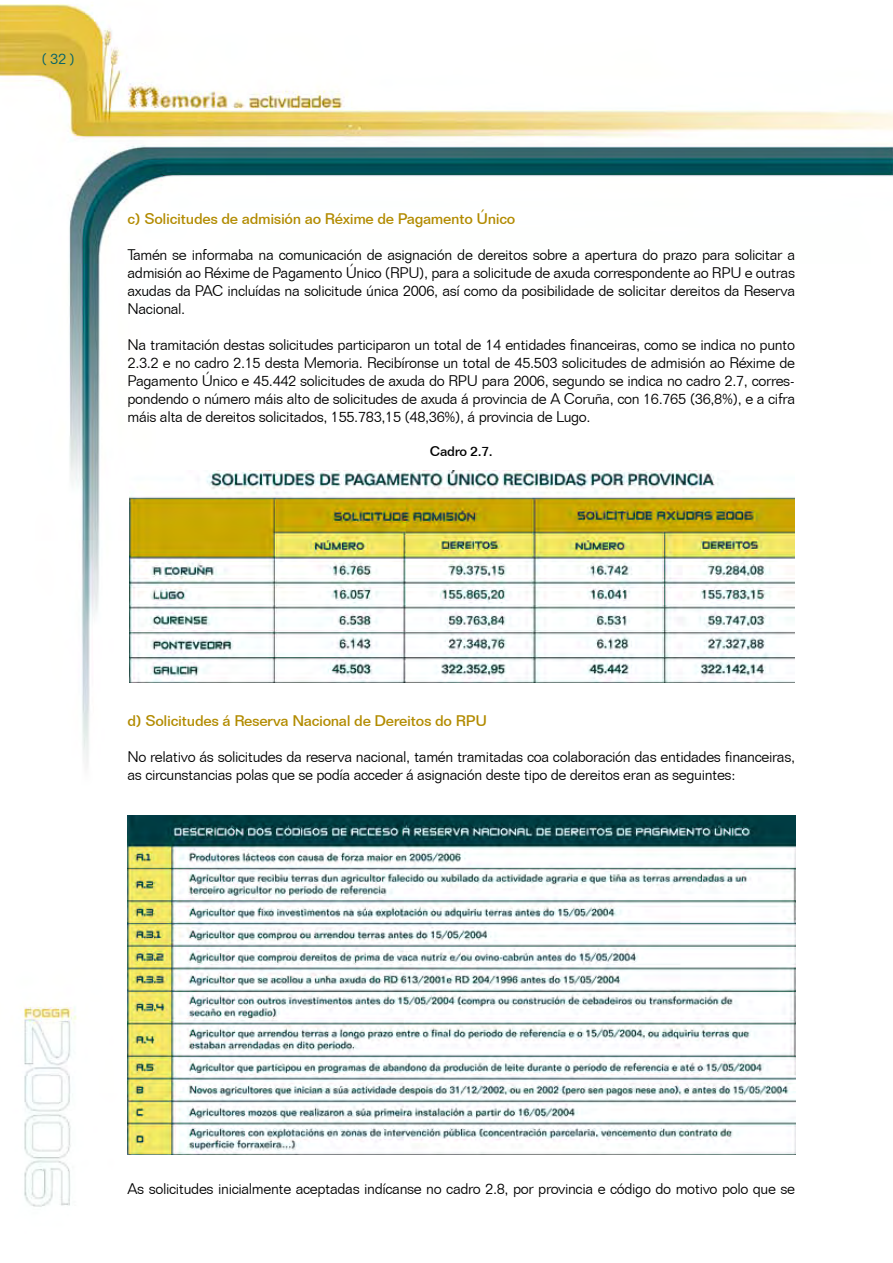
<style>
.page{position:relative;width:893px;height:1263px;background:#fff}
.page>*{position:absolute;margin:0;border:0;box-sizing:border-box;transform-origin:0 0}
.t1{font:300 15px/18px "Folio BT";letter-spacing:-.025em;color:#000;text-align:justify}
.t2{font:500 15px "Folio BT";letter-spacing:-.025em;color:#b28b00}
.t3{font:300 15px "Folio BT";color:#00616a}
.t4{font:500 13.5px "Folio BT";letter-spacing:-.025em;color:#000}
</style>
<div class="page">
<img style="left:0;top:4px;width:893px;height:1203px">
<img style="left:130px;top:471px;width:665px;height:211px">
<img style="left:128px;top:815px;width:668px;height:340px">
<p class="t3" style="left:41px;top:49px;width:35px">( 32 )</p>
<p class="t2" style="left:128px;top:210px;width:389px">c) Solicitudes de admisión ao Réxime de Pagamento Único</p>
<p class="t1" style="left:128px;top:246px;width:669px">Tamén se informaba na comunicación de asignación de dereitos sobre a apertura do prazo para solicitar a admisión ao Réxime de Pagamento Único (RPU), para a solicitude de axuda correspondente ao RPU e outras axudas da PAC incluídas na solicitude única 2006, así como da posibilidade de solicitar dereitos da Reserva Nacional.</p>
<p class="t1" style="left:128px;top:336px;width:669px">Na tramitación destas solicitudes participaron un total de 14 entidades financeiras, como se indica no punto 2.3.2 e no cadro 2.15 desta Memoria. Recibíronse un total de 45.503 solicitudes de admisión ao Réxime de Pagamento Único e 45.442 solicitudes de axuda do RPU para 2006, segundo se indica no cadro 2.7, corres&shy;pondendo o número máis alto de solicitudes de axuda á provincia de A Coruña, con 16.765 (36,8%), e a cifra máis alta de dereitos solicitados, 155.783,15 (48,36%), á provincia de Lugo.</p>
<p class="t4" style="left:430px;top:443px;width:64px">Cadro 2.7.</p>
<p class="t2" style="left:128px;top:712px;width:361px">d) Solicitudes á Reserva Nacional de Dereitos do RPU</p>
<p class="t1" style="left:128px;top:748px;width:669px">No relativo ás solicitudes da reserva nacional, tamén tramitadas coa colaboración das entidades financeiras, as circunstancias polas que se podía acceder á asignación deste tipo de dereitos eran as seguintes:</p>
<p class="t1" style="left:128px;top:1180px;width:669px">As solicitudes inicialmente aceptadas indícanse no cadro 2.8, por provincia e código do motivo polo que se</p>
</div>
